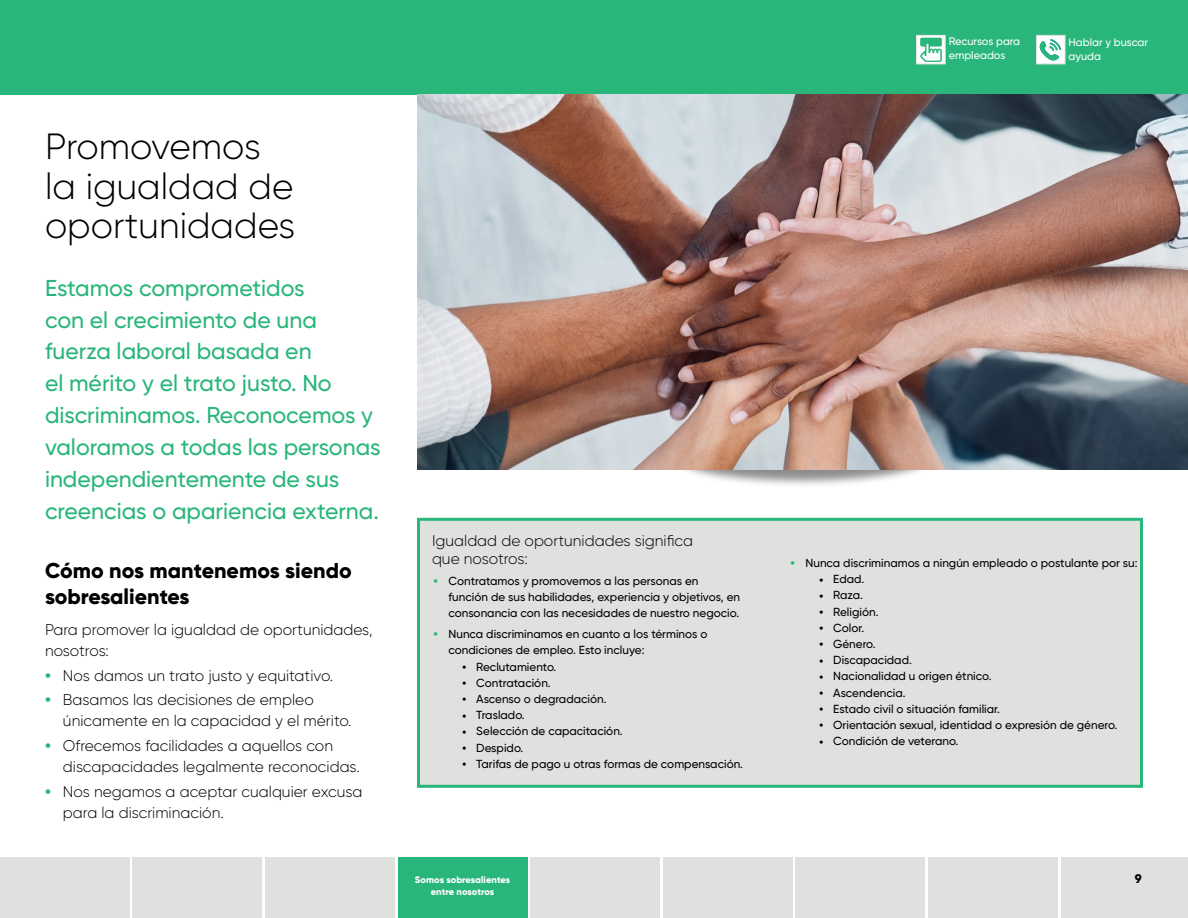
<style>
.page{position:relative;width:1188px;height:918px;background:#fff}
.page>*{position:absolute;margin:0;border:0;box-sizing:border-box;transform-origin:0 0}
.t1{font:300 36.45px/39.5px "Gilroy";color:#000}
.t2{font:500 22.95px/32px "Gilroy";color:#28b67a}
.t3{font:800 21.45px/26px "Gilroy";color:#000}
.t4{font:300 15.45px/21.5px "Gilroy";color:#000}
.t5{font:800 12.45px "Gilroy";color:#000}
.t6{font:500 11.7px/16.2px "Gilroy";color:#000}
.t7{font:500 10.95px/14px "Gilroy";color:#fff}
.t8{font:800 9.45px "Gilroy";color:#fff}
.s1{font-weight:800;color:#28b67a}
.s2{font-size:13.95px}
</style>
<div class="page">
<div style="left:0;top:857px;width:130px;height:61px;background:#dfe1df"></div>
<div style="left:265px;top:857px;width:130px;height:61px;background:#dfe1df"></div>
<div style="left:530px;top:857px;width:130px;height:61px;background:#dfe1df"></div>
<div style="left:663px;top:857px;width:130px;height:61px;background:#dfe1df"></div>
<div style="left:796px;top:857px;width:129px;height:61px;background:#dfe1df"></div>
<div style="left:133px;top:857px;width:129px;height:61px;background:#dfe1df"></div>
<div style="left:928px;top:857px;width:130px;height:61px;background:#dfe1df"></div>
<div style="left:1061px;top:857px;width:127px;height:61px;background:#dfe1df"></div>
<div style="left:398px;top:857px;width:129px;height:61px;background:#28b67a"></div>
<div style="left:417px;top:518px;width:726px;height:270px;background:#dfe1df;border:3px solid #28b67a"></div>
<div style="left:0;top:0;width:1188px;height:94px;background:#28b67a"></div>
<div style="left:672px;top:430px;width:261px;height:58px;background:#000;opacity:.45"></div>
<img style="left:417px;top:94px;width:771px;height:375px">
<svg style="left:918px;top:37px;width:26px;height:25px"></svg>
<div style="left:920px;top:38px;width:22px;height:9px;background:#28b67a;border-radius:2px"></div>
<svg style="left:920px;top:42px;width:22px;height:20px"></svg>
<div style="left:916px;top:35px;width:30px;height:29px;border:1px solid #dfe1df"></div>
<div style="left:1036px;top:35px;width:29px;height:29px;background:#fff;border:1px solid #dfe1df"></div>
<svg style="left:1040px;top:39px;width:21px;height:21px"></svg>
<h1 class="t1" style="left:45px;top:126px;width:252px">Promovemos la igualdad de oportunidades</h1>
<h2 class="t2" style="left:45px;top:271px;width:337px">Estamos comprometidos<br>con el crecimiento de una fuerza laboral basada en<br>el mérito y el trato justo. No discriminamos. Reconocemos y valoramos a todas las personas independientemente de sus creencias o apariencia externa.</h2>
<h3 class="t3" style="left:45px;top:558px;width:308px">Cómo nos mantenemos siendo sobresalientes</h3>
<h3 class="t4" style="left:45px;top:618px;width:329px">Para promover la igualdad de oportunidades, nosotros:</h3>
<h3 class="t4" style="left:45px;top:664px;width:290px"><span class="s1">•</span> Nos damos un trato justo y equitativo.</h3>
<h3 class="t4" style="left:63px;top:689px;width:290px;text-indent:-18px"><span class="s1">•</span> Basamos las decisiones de empleo únicamente en la capacidad y el mérito.</h3>
<h3 class="t4" style="left:63px;top:735px;width:298px;text-indent:-18px"><span class="s1">•</span> Ofrecemos facilidades a aquellos con discapacidades legalmente reconocidas.</h3>
<h3 class="t4" style="left:63px;top:781px;width:301px;text-indent:-18px"><span class="s1">•</span> Nos negamos a aceptar cualquier excusa para la discriminación.</h3>
<p class="t7" style="left:949px;top:35px;width:73px">Recursos para empleados</p>
<p class="t7" style="left:1068px;top:35px;width:81px">Hablar y buscar ayuda</p>
<h3 class="t4" style="left:432px;top:531px;width:263px;line-height:18.5px">Igualdad de oportunidades significa que nosotros:</h3>
<p class="t6" style="left:448px;top:573px;width:293px;text-indent:-15px"><span class="s1">•</span> Contratamos y promovemos a las personas en función de sus habilidades, experiencia y objetivos, en consonancia con las necesidades de nuestro negocio.</p>
<p class="t6" style="left:448px;top:626px;width:261px;text-indent:-15px"><span class="s1">•</span> Nunca discriminamos en cuanto a los términos o condiciones de empleo. Esto incluye:</p>
<p class="t6" style="left:462px;top:658px;width:96px"><span class="s2">•</span> Reclutamiento.</p>
<p class="t6" style="left:462px;top:674px;width:90px"><span class="s2">•</span> Contratación.</p>
<p class="t6" style="left:462px;top:691px;width:146px"><span class="s2">•</span> Ascenso o degradación.</p>
<p class="t6" style="left:462px;top:707px;width:64px"><span class="s2">•</span> Traslado.</p>
<p class="t6" style="left:462px;top:723px;width:162px"><span class="s2">•</span> Selección de capacitación.</p>
<p class="t6" style="left:462px;top:739px;width:63px"><span class="s2">•</span> Despido.</p>
<p class="t6" style="left:462px;top:755px;width:283px"><span class="s2">•</span> Tarifas de pago u otras formas de compensación.</p>
<p class="t6" style="left:790px;top:555px;width:349px"><span class="s1">•</span> Nunca discriminamos a ningún empleado o postulante por su:</p>
<p class="t6" style="left:819px;top:571px;width:47px"><span class="s2">•</span> Edad.</p>
<p class="t6" style="left:819px;top:587px;width:45px"><span class="s2">•</span> Raza.</p>
<p class="t6" style="left:819px;top:603px;width:61px"><span class="s2">•</span> Religión.</p>
<p class="t6" style="left:819px;top:619px;width:47px"><span class="s2">•</span> Color.</p>
<p class="t6" style="left:819px;top:636px;width:58px"><span class="s2">•</span> Género.</p>
<p class="t6" style="left:819px;top:652px;width:94px"><span class="s2">•</span> Discapacidad.</p>
<p class="t6" style="left:819px;top:668px;width:174px"><span class="s2">•</span> Nacionalidad u origen étnico.</p>
<p class="t6" style="left:819px;top:684px;width:88px"><span class="s2">•</span> Ascendencia.</p>
<p class="t6" style="left:819px;top:700px;width:183px"><span class="s2">•</span> Estado civil o situación familiar.</p>
<p class="t6" style="left:819px;top:717px;width:300px"><span class="s2">•</span> Orientación sexual, identidad o expresión de género.</p>
<p class="t6" style="left:819px;top:733px;width:141px"><span class="s2">•</span> Condición de veterano.</p>
<p class="t8" style="left:415px;top:873px;width:97px">Somos sobresalientes</p>
<p class="t5" style="left:1135px;top:871px;width:8px">9</p>
<p class="t8" style="left:431px;top:886px;width:65px">entre nosotros</p>
</div>
